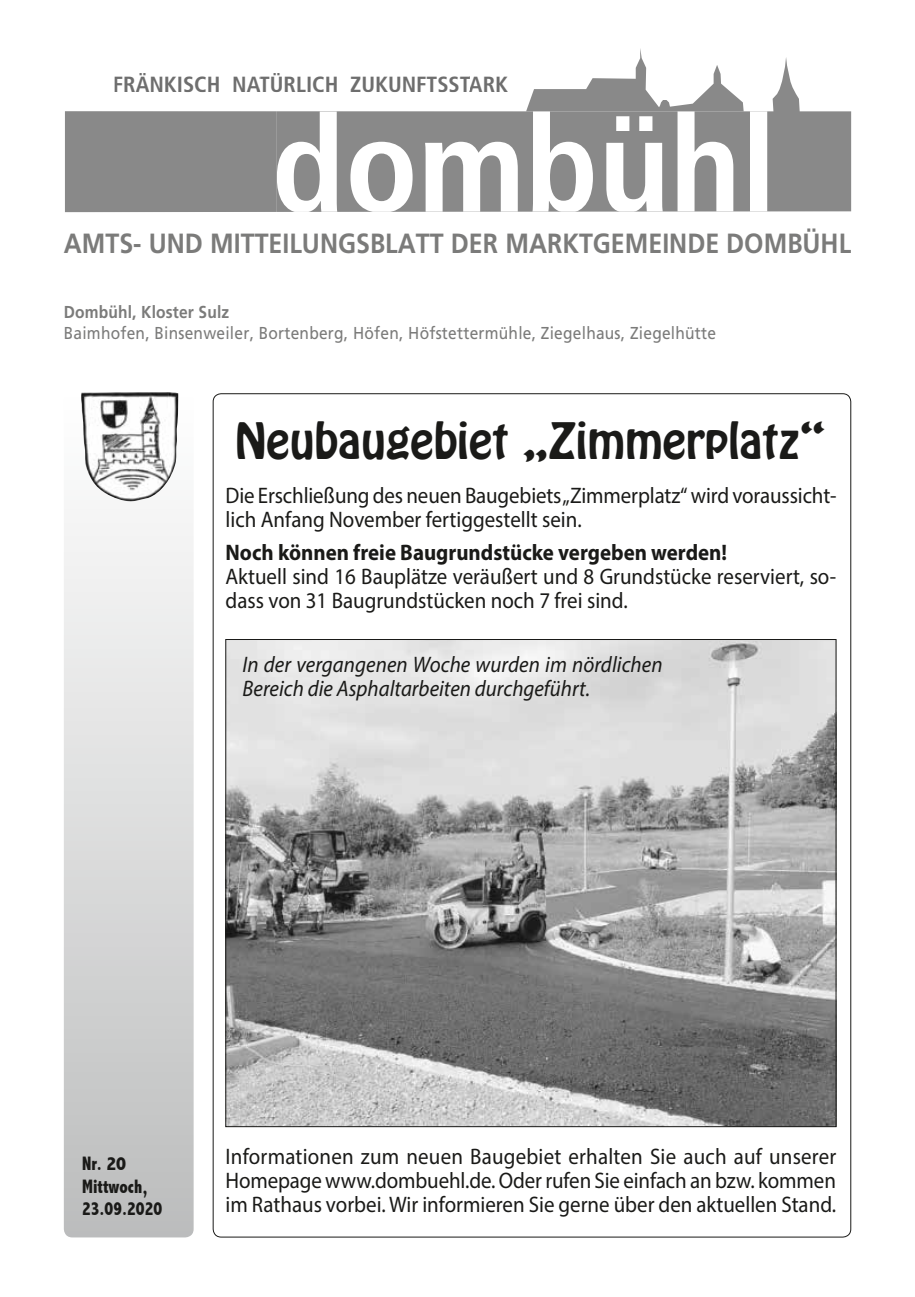
<style>
.page{position:relative;width:915px;height:1297px;background:#fff}
.page>*{position:absolute;margin:0;border:0;box-sizing:border-box;transform-origin:0 0}
.t1{font:700 condensed 134.1px "Frutiger LT Std";color:#fff}
.t2{font:44.25px "Hobo Std";color:#1a1a18}
.t3{font:700 27.75px "Frutiger";color:#7b7b7a;scale:.9 1}
.t4{font:22.5px/24px "Myriad Pro";color:#1a1a18;scale:.93 1}
.t5{font:italic 22.5px/24px "Myriad Pro";color:#1a1a18;scale:.93 1}
.t6{font:700 22.5px "Myriad Pro";color:#1a1a18;scale:.93 1}
.t7{font:700 condensed 21.9px "Frutiger LT Std";color:#6e6e6e}
.t8{font:800 condensed 19.5px/22.5px "Abadi";color:#1a1a18;scale:.88 1}
.t9{font:17.25px "Frutiger";letter-spacing:.015em;color:#7b7b7a;scale:.9 1}
.t10{font:700 17.25px "Frutiger";letter-spacing:.01em;color:#7b7b7a;scale:.9 1}
</style>
<div class="page">
<svg style="left:65px;top:48px;width:785px;height:164px"></svg>
<div style="left:277px;top:111px;width:490px;height:101px;background:#898989"></div>
<svg style="left:259px;top:73px;width:1px;height:19px"></svg>
<svg style="left:469px;top:77px;width:1px;height:15px"></svg>
<svg style="left:64px;top:393px;width:129px;height:844px"></svg>
<img style="left:81px;top:392px;width:79px;height:109px">
<img style="left:227px;top:641px;width:607px;height:484px">
<p class="t7" style="left:113px;top:72px;width:396px">FRÄNKISCH NATÜRLICH ZUKUNFTSSTARK</p>
<h1 class="t1" style="left:271px;top:86px;width:507px">dombühl</h1>
<p class="t3" style="left:64px;top:227px;width:876px">AMTS- UND MITTEILUNGSBLATT DER MARKTGEMEINDE DOMBÜHL</p>
<p class="t10" style="left:64px;top:302px;width:185px">Dombühl, Kloster Sulz</p>
<p class="t9" style="left:64px;top:323px;width:726px">Baimhofen, Binsenweiler, Bortenberg, Höfen, Höfstettermühle, Ziegelhaus, Ziegelhütte</p>
<h2 class="t2" style="left:235px;top:410px;width:592px">Neubaugebiet „Zimmerplatz“</h2>
<p class="t4" style="left:225px;top:483px;width:658px">Die Erschließung des neuen Baugebiets „Zimmerplatz“ wird voraussicht&shy;lich Anfang November fertiggestellt sein.</p>
<p class="t6" style="left:225px;top:538px;width:540px">Noch können freie Baugrundstücke vergeben werden!</p>
<p class="t4" style="left:225px;top:564px;width:658px">Aktuell sind 16 Bauplätze veräußert und 8 Grundstücke reserviert, so&shy;dass von 31 Baugrundstücken noch 7 frei sind.</p>
<p class="t5" style="left:242px;top:652px;width:453px">In der vergangenen Woche wurden im nördlichen<br>Bereich die Asphaltarbeiten durchgeführt.</p>
<p class="t8" style="left:82px;top:1152px;width:92px">Nr. 20<br>Mittwoch,<br>23.09.2020</p>
<p class="t4" style="left:225px;top:1144px;width:658px;text-align:justify">Informationen zum neuen Baugebiet erhalten Sie auch auf unserer Homepage www.dombuehl.de. Oder rufen Sie einfach an bzw. kommen im Rathaus vorbei. Wir informieren Sie gerne über den aktuellen Stand.</p>
</div>
